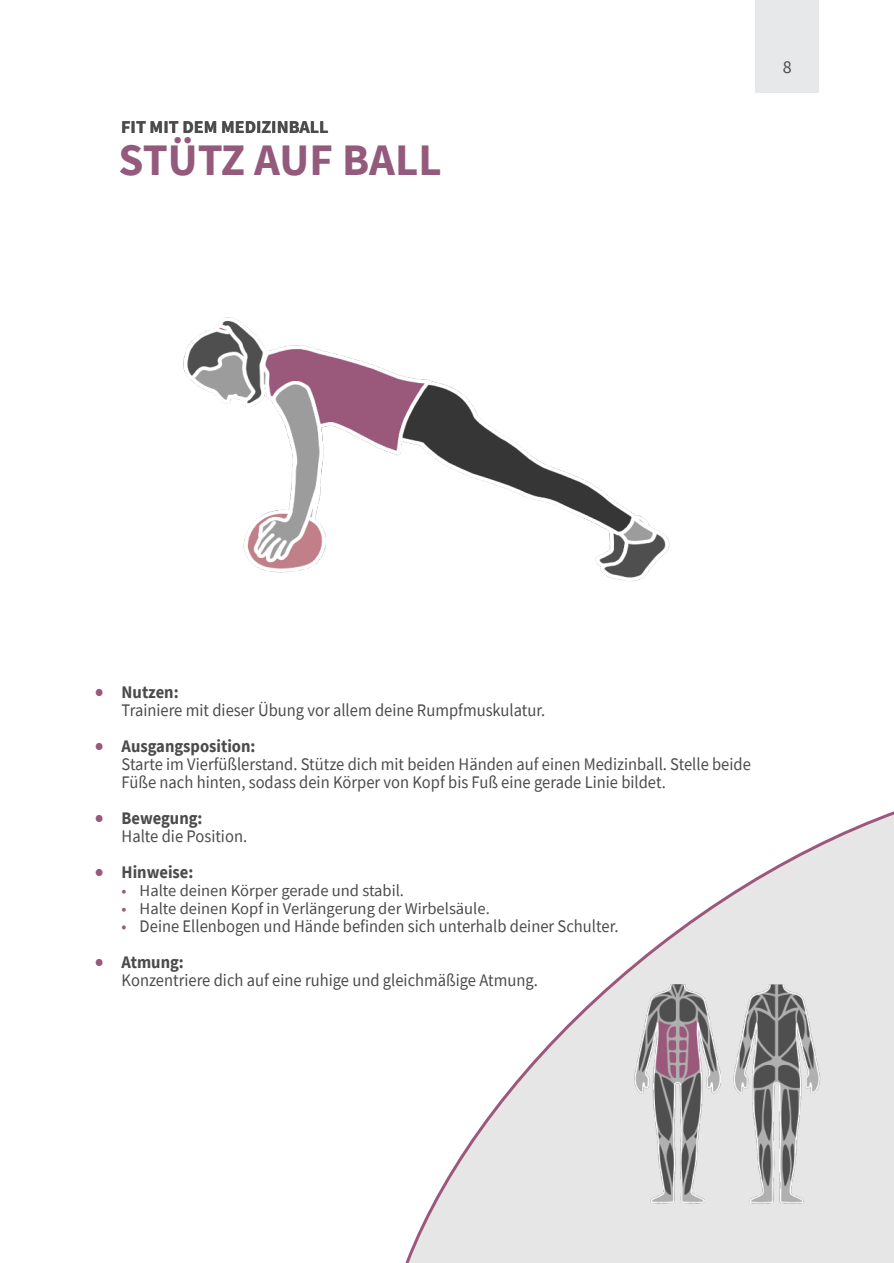
<style>
.page{position:relative;width:894px;height:1263px;background:#fff}
.page>*{position:absolute;margin:0;border:0;box-sizing:border-box;transform-origin:0 0}
.t1{font:700 45px "Source Sans Pro";color:#945a7b}
.t2{font:700 18px "Source Sans Pro";color:#4b4b4b}
.t3{font:18px "Source Sans Pro";color:#4b4b4b}
.t4{font:17.7px/18px "Source Sans Pro";color:#4b4b4b;scale:.93 1}
.t5{font:700 17.7px "Source Sans Pro";color:#4b4b4b;scale:.93 1}
.t6{font:16.5px "Source Sans Pro";color:#4b4b4b}
.s1{font-family:"Lucida Grande";font-weight:700;color:#9b587b}
.s2{font-weight:700}
.s3{font-family:"Lucida Grande";color:#9b587b}
.s4{color:#9b587b}
</style>
<div class="page">
<svg style="left:405px;top:811px;width:488px;height:452px"></svg>
<img style="left:597px;top:962px;width:296px;height:259px">
<img style="left:183px;top:0;width:636px;height:582px">
<div style="left:755px;top:0;width:63px;height:92px;background:#e7e8e9"></div>
<p class="t2" style="left:121px;top:114px;width:209px">FIT MIT DEM MEDIZINBALL</p>
<h1 class="t1" style="left:118px;top:129px;width:324px">STÜTZ AUF BALL</h1>
<p class="t3" style="left:782px;top:56px;width:10px">8</p>
<p class="t4" style="left:122px;top:683px;width:457px;text-indent:-27px"><span class="s1">●</span> <span class="s2">Nutzen:<br></span>Trainiere mit dieser Übung vor allem deine Rumpfmuskulatur.</p>
<p class="t4" style="left:122px;top:737px;width:678px;text-indent:-27px"><span class="s1">●</span> <span class="s2">Ausgangsposition:<br></span>Starte im Vierfüßlerstand. Stütze dich mit beiden Händen auf einen Medizinball. Stelle beide<br>Füße nach hinten, sodass dein Körper von Kopf bis Fuß eine gerade Linie bildet.</p>
<p class="t4" style="left:122px;top:809px;width:136px;text-indent:-27px"><span class="s1">●</span> <span class="s2">Bewegung:<br></span>Halte die Position.</p>
<p class="t5" style="left:95px;top:860px;width:108px"><span class="s3">●</span> Hinweise:</p>
<p class="t6" style="left:122px;top:880px;width:284px"><span class="s4">•</span> Halte deinen Körper gerade und stabil.</p>
<p class="t6" style="left:122px;top:898px;width:369px"><span class="s4">•</span> Halte deinen Kopf in Verlängerung der Wirbelsäule.</p>
<p class="t4" style="left:122px;top:917px;width:535px"><span class="s4">•</span> Deine Ellenbogen und Hände befinden sich unterhalb deiner Schulter.</p>
<p class="t4" style="left:122px;top:953px;width:449px;text-indent:-27px"><span class="s1">●</span> <span class="s2">Atmung:<br></span>Konzentriere dich auf eine ruhige und gleichmäßige Atmung.</p>
</div>
